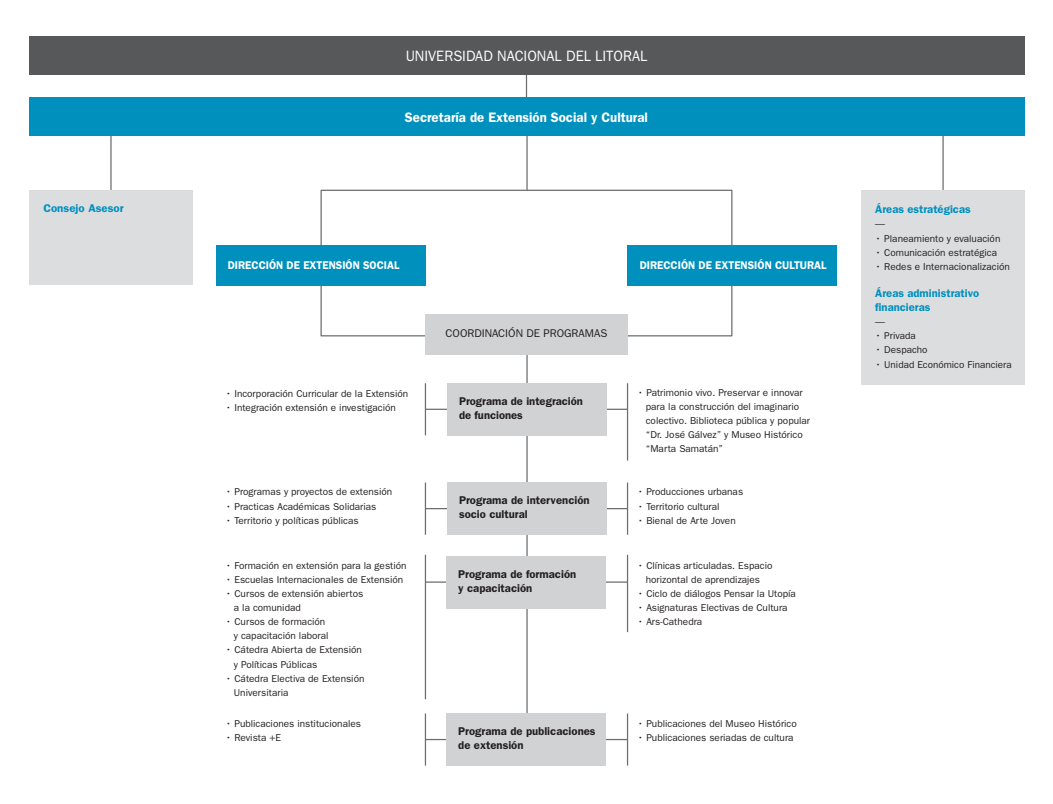
<style>
.page{position:relative;width:1053px;height:804px;background:#fff}
.page>*{position:absolute;margin:0;border:0;box-sizing:border-box;transform-origin:0 0}
.t1{font:15px "ITC Franklin Gothic Std";color:#fff;scale:.96 1}
.t2{font:600 13.75px "ITC Franklin Gothic Std";color:#fff;scale:.96 1}
.t3{font:600 11.38px/14.1px "ITC Franklin Gothic Std";color:#231f20}
.t4{font:600 11.25px/13.5px "ITC Franklin Gothic Std";color:#0090be}
.t5{font:600 11.25px "ITC Franklin Gothic Std";color:#fff;scale:.96 1}
.t6{font:600 11.25px/14.1px "ITC Franklin Gothic Std";color:#231f20}
.t7{font:11.25px "ITC Franklin Gothic Std";color:#231f20}
.t8{font:10px/14.1px "ITC Franklin Gothic Std";color:#231f20}
.t9{font:9.88px "ITC Franklin Gothic Std";color:#231f20}
.s1{font-size:10px}
</style>
<div class="page">
<hr style="left:942px;top:135px;width:1px;height:56px;background:#6c6d70">
<hr style="left:110px;top:135px;width:2px;height:56px;background:#6c6d70">
<svg style="left:526px;top:75px;width:1px;height:22px"></svg>
<hr style="left:425px;top:581px;width:202px;height:2px;background:#6c6d70">
<hr style="left:425px;top:508px;width:202px;height:1px;background:#6c6d70">
<hr style="left:425px;top:409px;width:202px;height:1px;background:#6c6d70">
<svg style="left:320px;top:189px;width:413px;height:63px"></svg>
<svg style="left:320px;top:275px;width:413px;height:62px"></svg>
<hr style="left:526px;top:354px;width:1px;height:361px;background:#6c6d70">
<div style="left:861px;top:190px;width:163px;height:195px;background:#dcdddf"></div>
<div style="left:29px;top:190px;width:163px;height:95px;background:#dcdddf"></div>
<hr style="left:526px;top:132px;width:1px;height:58px;background:#6c6d70">
<div style="left:425px;top:314px;width:202px;height:40px;background:#d1d2d4"></div>
<div style="left:447px;top:383px;width:160px;height:52px;background:#d1d2d4"></div>
<div style="left:446px;top:556px;width:160px;height:52px;background:#d1d2d4"></div>
<div style="left:447px;top:483px;width:160px;height:52px;background:#d1d2d4"></div>
<hr style="left:425px;top:383px;width:1px;height:52px;background:#6c6d70">
<hr style="left:627px;top:383px;width:1px;height:78px;background:#6c6d70">
<hr style="left:627px;top:483px;width:1px;height:52px;background:#6c6d70">
<hr style="left:425px;top:483px;width:1px;height:52px;background:#6c6d70">
<hr style="left:627px;top:555px;width:1px;height:77px;background:#6c6d70">
<hr style="left:425px;top:555px;width:1px;height:144px;background:#6c6d70">
<div style="left:628px;top:245px;width:209px;height:40px;background:#0090be"></div>
<div style="left:216px;top:245px;width:209px;height:40px;background:#0090be"></div>
<div style="left:29px;top:97px;width:995px;height:39px;background:#0090be"></div>
<div style="left:29px;top:36px;width:995px;height:39px;background:#57585a"></div>
<hr style="left:425px;top:739px;width:202px;height:1px;background:#6c6d70">
<hr style="left:425px;top:713px;width:1px;height:53px;background:#6c6d70">
<hr style="left:627px;top:713px;width:1px;height:53px;background:#6c6d70">
<div style="left:446px;top:713px;width:160px;height:53px;background:#d1d2d4"></div>
<p class="t4" style="left:43px;top:202px;width:82px">Consejo Asesor</p>
<h1 class="t1" style="left:405px;top:47px;width:253px">UNIVERSIDAD NACIONAL DEL LITORAL</h1>
<h2 class="t2" style="left:405px;top:109px;width:255px">Secretaría de Extensión Social y Cultural</h2>
<p class="t5" style="left:228px;top:259px;width:180px">DIRECCIÓN DE EXTENSIÓN SOCIAL</p>
<p class="t5" style="left:639px;top:259px;width:196px">DIRECCIÓN DE EXTENSIÓN CULTURAL</p>
<p class="t7" style="left:445px;top:326px;width:163px">COORDINACIÓN DE PROGRAMAS</p>
<p class="t8" style="left:225px;top:387px;width:184px">• Incorporación Curricular de la Extensión</p>
<p class="t8" style="left:225px;top:401px;width:172px">• Integración extensión e investigación</p>
<p class="t6" style="left:459px;top:394px;width:125px">Programa de integración de funciones</p>
<p class="t8" style="left:225px;top:485px;width:168px">• Programas y proyectos de extensión</p>
<p class="t8" style="left:225px;top:499px;width:152px">• Practicas Académicas Solidarias</p>
<p class="t8" style="left:225px;top:513px;width:135px">• Territorio y políticas públicas</p>
<p class="t8" style="left:225px;top:558px;width:183px">• Formación en extensión para la gestión</p>
<p class="t8" style="left:225px;top:572px;width:179px">• Escuelas Internacionales de Extensión</p>
<p class="t8" style="left:234px;top:586px;width:131px;text-indent:-8px">• Cursos de extensión abiertos a la comunidad</p>
<p class="t8" style="left:234px;top:615px;width:96px;text-indent:-8px">• Cursos de formación y capacitación laboral</p>
<p class="t8" style="left:234px;top:643px;width:130px;text-indent:-8px">• Cátedra Abierta de Extensión y Políticas Públicas</p>
<p class="t8" style="left:234px;top:671px;width:132px;text-indent:-8px">• Cátedra Electiva de Extensión<br>Universitaria</p>
<p class="t8" style="left:225px;top:717px;width:137px">• Publicaciones institucionales</p>
<p class="t8" style="left:225px;top:731px;width:57px">• Revista +E</p>
<p class="t3" style="left:459px;top:493px;width:132px">Programa de intervención socio cultural</p>
<p class="t3" style="left:458px;top:567px;width:119px">Programa de formación y capacitación</p>
<p class="t3" style="left:458px;top:724px;width:139px">Programa de publicaciones de extensión</p>
<p class="t8" style="left:645px;top:385px;width:166px;text-indent:-8px">• Patrimonio vivo. Preservar e innovar para la construcción del imaginario colectivo. Biblioteca pública y popular “Dr. José Gálvez” y Museo Histórico “Marta Samatán”</p>
<p class="t8" style="left:637px;top:485px;width:107px">• Producciones urbanas</p>
<p class="t8" style="left:637px;top:499px;width:84px">• Territorio cultural</p>
<p class="t8" style="left:637px;top:513px;width:100px">• Bienal de Arte Joven</p>
<p class="t8" style="left:637px;top:558px;width:137px;text-align:center">• Clínicas articuladas. Espacio horizontal de aprendizajes</p>
<p class="t8" style="left:637px;top:586px;width:160px">• Ciclo de diálogos Pensar la Utopía</p>
<p class="t8" style="left:637px;top:601px;width:152px">• Asignaturas Electivas de Cultura</p>
<p class="t8" style="left:637px;top:615px;width:66px">• Ars-Cathedra</p>
<p class="t8" style="left:637px;top:717px;width:161px">• Publicaciones del Museo Histórico</p>
<p class="t8" style="left:637px;top:731px;width:158px">• Publicaciones seriadas de cultura</p>
<p class="t4" style="left:875px;top:203px;width:97px">Áreas estratégicas</p>
<p class="t9" style="left:875px;top:218px;width:11px">—</p>
<p class="t8" style="left:875px;top:231px;width:127px">• Planeamiento y evaluación</p>
<p class="t8" style="left:875px;top:245px;width:123px">• Comunicación estratégica</p>
<p class="t8" style="left:875px;top:259px;width:136px">• Redes e Internacionalización</p>
<p class="t4" style="left:875px;top:287px;width:105px">Áreas administrativo financieras</p>
<p class="t9" style="left:875px;top:316px;width:11px">—</p>
<p class="t9" style="left:875px;top:330px;width:42px"><span class="s1">•</span> Privada</p>
<p class="t9" style="left:875px;top:344px;width:54px"><span class="s1">•</span> Despacho</p>
<p class="t9" style="left:875px;top:359px;width:138px"><span class="s1">•</span> Unidad Económico Financiera</p>
</div>
